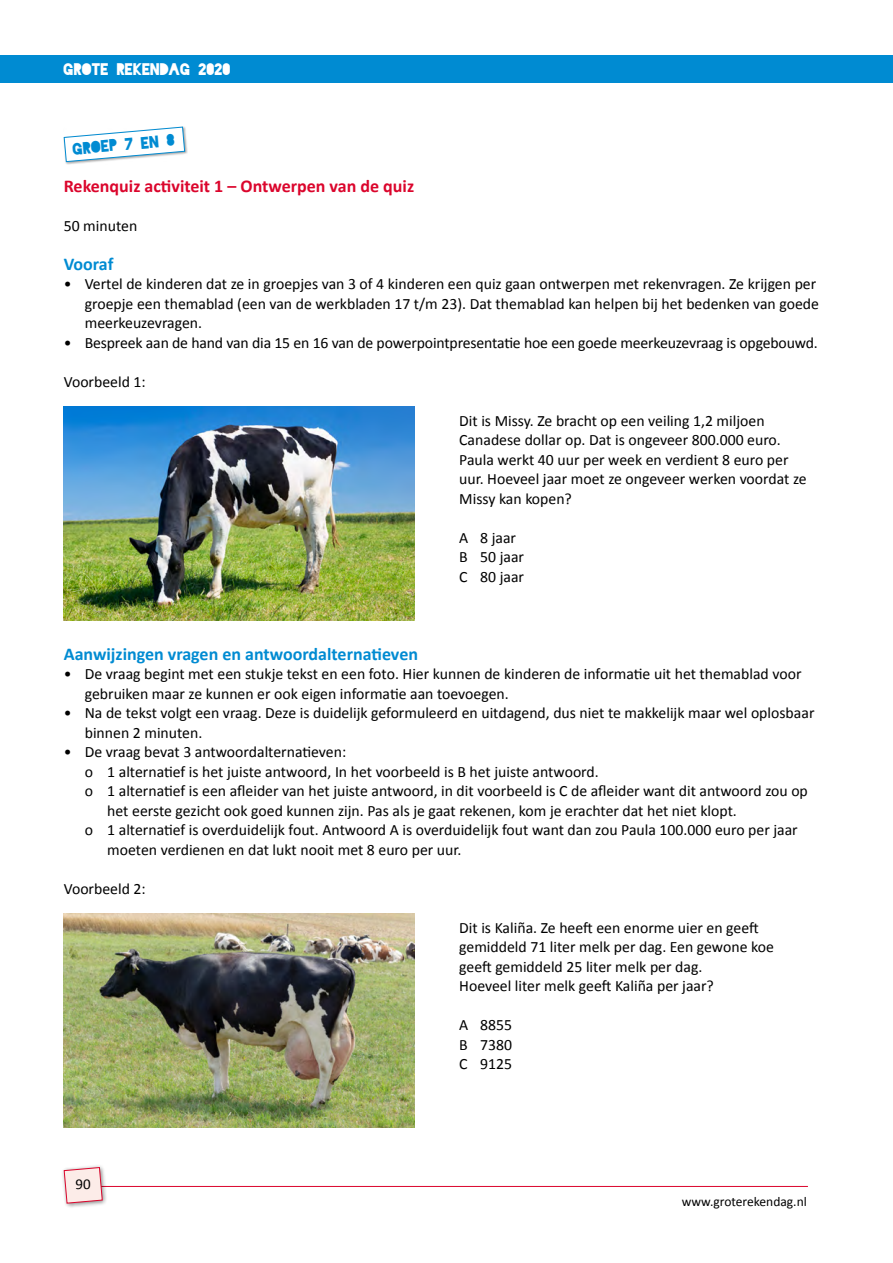
<style>
.page{position:relative;width:893px;height:1263px;background:#fff}
.page>*{position:absolute;margin:0;border:0;box-sizing:border-box;transform-origin:0 0}
.t1{font:700 18px "Calibri";color:#008bd2}
.t2{font:700 18px "Calibri";color:#db052c}
.t3{font:15.75px/19.5px "Calibri";color:#000}
.t4{font:15.75px "Blackout Midnight";color:#fff}
.t5{font:15.75px "Blackout Midnight";color:#008bd2}
.t6{font:15px "Calibri";color:#000}
.t7{font:13.5px "Calibri";color:#000}
</style>
<div class="page">
<hr style="left:72px;top:1186px;width:736px;height:1px;background:#db052c">
<div style="left:61px;top:1164px;width:47px;height:45px;background:#000;opacity:.5"></div>
<svg style="left:63px;top:1167px;width:40px;height:37px"></svg>
<div style="left:0;top:55px;width:893px;height:27px;background:#008bd2"></div>
<div style="left:63px;top:126px;width:125px;height:39px;background:#000;opacity:.35"></div>
<svg style="left:63px;top:126px;width:122px;height:36px"></svg>
<img style="left:64px;top:406px;width:351px;height:215px">
<img style="left:64px;top:913px;width:351px;height:215px">
<p class="t4" style="left:64px;top:62px;width:169px">GROTE REKENDAG 2020</p>
<p class="t5" style="left:72px;top:142px;width:104px;rotate:-5deg">GROEP 7 EN 8</p>
<p class="t2" style="left:64px;top:174px;width:352px">Rekenquiz activiteit 1 – Ontwerpen van de quiz</p>
<p class="t3" style="left:64px;top:216px;width:75px">50 minuten</p>
<p class="t1" style="left:64px;top:252px;width:51px">Vooraf</p>
<p class="t3" style="left:85px;top:274px;width:736px;text-indent:-21px">• Vertel de kinderen dat ze in groepjes van 3 of 4 kinderen een quiz gaan ontwerpen met rekenvragen. Ze krijgen per groepje een themablad (een van de werkbladen 17 t/m 23). Dat themablad kan helpen bij het bedenken van goede meerkeuzevragen.</p>
<p class="t3" style="left:64px;top:333px;width:756px">• Bespreek aan de hand van dia 15 en 16 van de powerpointpresentatie hoe een goede meerkeuzevraag is opgebouwd.</p>
<p class="t3" style="left:64px;top:372px;width:83px">Voorbeeld 1:</p>
<p class="t3" style="left:459px;top:411px;width:349px">Dit is Missy. Ze bracht op een veiling 1,2 miljoen Canadese dollar op. Dat is ongeveer 800.000 euro.<br>Paula werkt 40 uur per week en verdient 8 euro per uur. Hoeveel jaar moet ze ongeveer werken voordat ze Missy kan kopen?</p>
<p class="t3" style="left:459px;top:528px;width:66px">A 8 jaar<br>B 50 jaar<br>C 80 jaar</p>
<p class="t1" style="left:64px;top:642px;width:356px">Aanwijzingen vragen en antwoordalternatieven</p>
<p class="t3" style="left:85px;top:664px;width:718px;text-indent:-21px">• De vraag begint met een stukje tekst en een foto. Hier kunnen de kinderen de informatie uit het themablad voor gebruiken maar ze kunnen er ook eigen informatie aan toevoegen.</p>
<p class="t3" style="left:85px;top:703px;width:731px;text-indent:-21px">• Na de tekst volgt een vraag. Deze is duidelijk geformuleerd en uitdagend, dus niet te makkelijk maar wel oplosbaar binnen 2 minuten.</p>
<p class="t3" style="left:64px;top:742px;width:284px">• De vraag bevat 3 antwoordalternatieven:</p>
<p class="t3" style="left:85px;top:762px;width:516px">o 1 alternatief is het juiste antwoord, In het voorbeeld is B het juiste antwoord.</p>
<p class="t3" style="left:85px;top:781px;width:725px">o 1 alternatief is een afleider van het juiste antwoord, in dit voorbeeld is C de afleider want dit antwoord zou op</p>
<p class="t3" style="left:107px;top:801px;width:631px">het eerste gezicht ook goed kunnen zijn. Pas als je gaat rekenen, kom je erachter dat het niet klopt.</p>
<p class="t3" style="left:85px;top:820px;width:714px">o 1 alternatief is overduidelijk fout. Antwoord A is overduidelijk fout want dan zou Paula 100.000 euro per jaar</p>
<p class="t3" style="left:107px;top:840px;width:356px">moeten verdienen en dat lukt nooit met 8 euro per uur.</p>
<p class="t3" style="left:64px;top:879px;width:83px">Voorbeeld 2:</p>
<p class="t3" style="left:459px;top:918px;width:316px">Dit is Kaliña. Ze heeft een enorme uier en geeft gemiddeld 71 liter melk per dag. Een gewone koe geeft gemiddeld 25 liter melk per dag.<br>Hoeveel liter melk geeft Kaliña per jaar?</p>
<p class="t3" style="left:459px;top:1015px;width:54px;text-align:justify">A 8855<br>B 7380<br>C 9125</p>
<p class="t6" style="left:76px;top:1174px;width:17px">90</p>
<p class="t7" style="left:682px;top:1193px;width:127px">www.groterekendag.nl</p>
</div>
